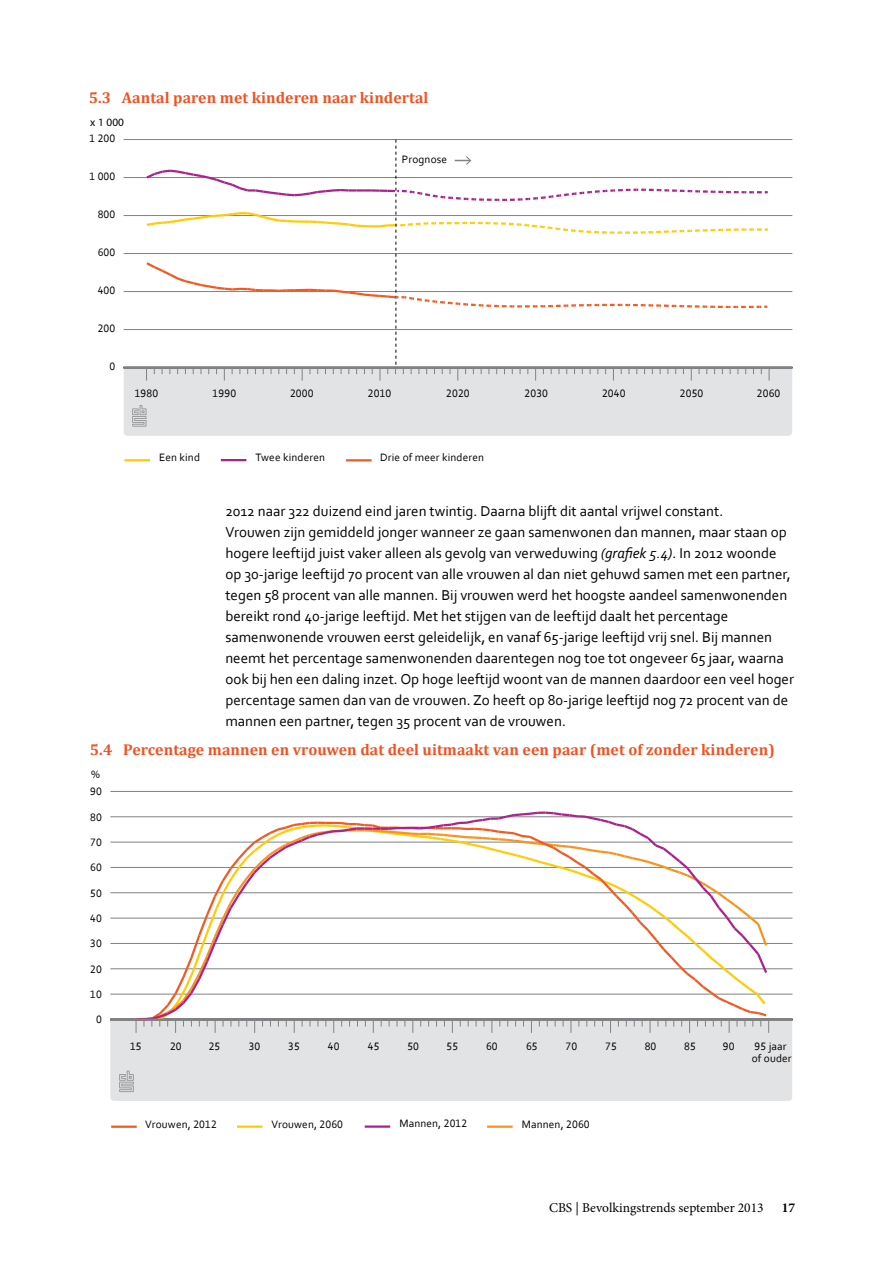
<style>
.page{position:relative;width:893px;height:1263px;background:#fff}
.page>*{position:absolute;margin:0;border:0;box-sizing:border-box;transform-origin:0 0}
.t1{font:700 15.75px "Cambria";letter-spacing:.005em;color:#f05323}
.t2{font:15px/21px "Corbel";color:#000}
.t3{font:13.5px "Minion Pro";color:#000}
.t4{font:700 13.5px "Minion Pro";color:#000}
.t5{font:11.25px/12px "Corbel";letter-spacing:.01em;color:#000}
.t6{font:11.25px "Myriad Pro";color:#000}
.s1{font-style:italic}
</style>
<div class="page">
<div style="left:124px;top:369px;width:668px;height:67px;background:#e2e3e4"></div>
<svg style="left:132px;top:405px;width:14px;height:22px"></svg>
<hr style="left:346px;top:459px;width:26px;height:2px;background:#f15a22">
<hr style="left:124px;top:459px;width:26px;height:2px;background:#ffcb05">
<hr style="left:124px;top:329px;width:668px;height:1px;background:#808285">
<hr style="left:124px;top:291px;width:668px;height:1px;background:#808285">
<hr style="left:124px;top:253px;width:668px;height:1px;background:#808285">
<hr style="left:124px;top:215px;width:668px;height:1px;background:#808285">
<hr style="left:124px;top:177px;width:668px;height:1px;background:#808285">
<hr style="left:124px;top:139px;width:668px;height:1px;background:#808285">
<hr style="left:221px;top:459px;width:25px;height:2px;background:#ab218e">
<svg style="left:144px;top:140px;width:626px;height:241px"></svg>
<hr style="left:124px;top:367px;width:668px;height:2px;background:#808285">
<div style="left:110px;top:1021px;width:682px;height:80px;background:#e2e3e4"></div>
<svg style="left:119px;top:1071px;width:15px;height:21px"></svg>
<hr style="left:365px;top:1125px;width:25px;height:3px;background:#ab218e">
<hr style="left:111px;top:1125px;width:26px;height:3px;background:#f15a22">
<hr style="left:237px;top:1125px;width:25px;height:3px;background:#ffcb05">
<hr style="left:110px;top:994px;width:682px;height:1px;background:#808285">
<hr style="left:110px;top:968px;width:682px;height:1px;background:#808285">
<hr style="left:110px;top:943px;width:682px;height:1px;background:#808285">
<hr style="left:110px;top:918px;width:682px;height:1px;background:#808285">
<hr style="left:110px;top:892px;width:682px;height:1px;background:#808285">
<hr style="left:110px;top:867px;width:682px;height:1px;background:#808285">
<hr style="left:110px;top:842px;width:682px;height:1px;background:#808285">
<hr style="left:110px;top:816px;width:682px;height:1px;background:#808285">
<hr style="left:110px;top:791px;width:682px;height:1px;background:#808285">
<hr style="left:487px;top:1125px;width:26px;height:3px;background:#f7941e">
<svg style="left:136px;top:811px;width:633px;height:222px"></svg>
<hr style="left:110px;top:1018px;width:682px;height:3px;background:#808285">
<p class="t1" style="left:89px;top:88px;width:341px">5.3 Aantal paren met kinderen naar kindertal</p>
<p class="t6" style="left:90px;top:115px;width:35px">x 1 000</p>
<p class="t5" style="left:89px;top:132px;width:27px">1 200</p>
<p class="t5" style="left:89px;top:170px;width:27px">1 000</p>
<p class="t5" style="left:98px;top:208px;width:19px">800</p>
<p class="t5" style="left:98px;top:246px;width:19px">600</p>
<p class="t5" style="left:98px;top:284px;width:19px">400</p>
<p class="t5" style="left:98px;top:322px;width:19px">200</p>
<p class="t5" style="left:110px;top:360px;width:7px">0</p>
<p class="t5" style="left:402px;top:153px;width:47px">Prognose</p>
<p class="t5" style="left:135px;top:387px;width:25px">1980</p>
<p class="t5" style="left:213px;top:387px;width:25px">1990</p>
<p class="t5" style="left:290px;top:387px;width:25px">2000</p>
<p class="t5" style="left:368px;top:387px;width:25px">2010</p>
<p class="t5" style="left:446px;top:387px;width:25px">2020</p>
<p class="t5" style="left:525px;top:387px;width:25px">2030</p>
<p class="t5" style="left:602px;top:387px;width:25px">2040</p>
<p class="t5" style="left:680px;top:387px;width:25px">2050</p>
<p class="t5" style="left:757px;top:387px;width:25px">2060</p>
<p class="t5" style="left:159px;top:451px;width:42px">Een kind</p>
<p class="t5" style="left:380px;top:451px;width:105px">Drie of meer kinderen</p>
<p class="t5" style="left:255px;top:451px;width:71px">Twee kinderen</p>
<p class="t2" style="left:225px;top:500px;width:570px">2012 naar 322 duizend eind jaren twintig. Daarna blijft dit aantal vrijwel constant.<br>Vrouwen zijn gemiddeld jonger wanneer ze gaan samenwonen dan mannen, maar staan op hogere leeftijd juist vaker alleen als gevolg van verweduwing <span class="s1">(grafiek 5.4)</span>. In 2012 woonde op 30-jarige leeftijd 70 procent van alle vrouwen al dan niet gehuwd samen met een partner, tegen 58 procent van alle mannen. Bij vrouwen werd het hoogste aandeel samenwonenden bereikt rond 40-jarige leeftijd. Met het stijgen van de leeftijd daalt het percentage samenwonende vrouwen eerst geleidelijk, en vanaf 65-jarige leeftijd vrij snel. Bij mannen neemt het percentage samenwonenden daarentegen nog toe tot ongeveer 65 jaar, waarna ook bij hen een daling inzet. Op hoge leeftijd woont van de mannen daardoor een veel hoger percentage samen dan van de vrouwen. Zo heeft op 80-jarige leeftijd nog 72 procent van de mannen een partner, tegen 35 procent van de vrouwen.</p>
<p class="t1" style="left:90px;top:739px;width:686px">5.4 Percentage mannen en vrouwen dat deel uitmaakt van een paar (met of zonder kinderen)</p>
<p class="t6" style="left:91px;top:767px;width:10px">%</p>
<p class="t5" style="left:90px;top:785px;width:13px">90</p>
<p class="t5" style="left:90px;top:810px;width:13px">80</p>
<p class="t5" style="left:90px;top:836px;width:13px">70</p>
<p class="t5" style="left:90px;top:861px;width:13px">60</p>
<p class="t5" style="left:90px;top:886px;width:13px">50</p>
<p class="t5" style="left:90px;top:912px;width:13px">40</p>
<p class="t5" style="left:90px;top:937px;width:13px">30</p>
<p class="t5" style="left:90px;top:962px;width:13px">20</p>
<p class="t5" style="left:90px;top:988px;width:13px">10</p>
<p class="t5" style="left:96px;top:1013px;width:7px">0</p>
<p class="t5" style="left:130px;top:1040px;width:13px">15</p>
<p class="t5" style="left:170px;top:1040px;width:13px">20</p>
<p class="t5" style="left:209px;top:1040px;width:13px">25</p>
<p class="t5" style="left:249px;top:1040px;width:13px">30</p>
<p class="t5" style="left:288px;top:1040px;width:13px">35</p>
<p class="t5" style="left:328px;top:1040px;width:13px">40</p>
<p class="t5" style="left:368px;top:1040px;width:13px">45</p>
<p class="t5" style="left:407px;top:1040px;width:13px">50</p>
<p class="t5" style="left:446px;top:1040px;width:13px">55</p>
<p class="t5" style="left:486px;top:1040px;width:13px">60</p>
<p class="t5" style="left:526px;top:1040px;width:13px">65</p>
<p class="t5" style="left:566px;top:1040px;width:13px">70</p>
<p class="t5" style="left:605px;top:1040px;width:13px">75</p>
<p class="t5" style="left:645px;top:1040px;width:13px">80</p>
<p class="t5" style="left:684px;top:1040px;width:13px">85</p>
<p class="t5" style="left:723px;top:1040px;width:13px">90</p>
<p class="t5" style="left:752px;top:1040px;width:41px">95 jaar of ouder</p>
<p class="t5" style="left:145px;top:1117px;width:73px">Vrouwen, 2012</p>
<p class="t5" style="left:272px;top:1117px;width:73px">Vrouwen, 2060</p>
<p class="t5" style="left:399px;top:1117px;width:69px">Mannen, 2012</p>
<p class="t5" style="left:522px;top:1117px;width:69px">Mannen, 2060</p>
<p class="t3" style="left:549px;top:1198px;width:216px">CBS | Bevolkingstrends september 2013</p>
<p class="t4" style="left:782px;top:1198px;width:15px">17</p>
</div>
